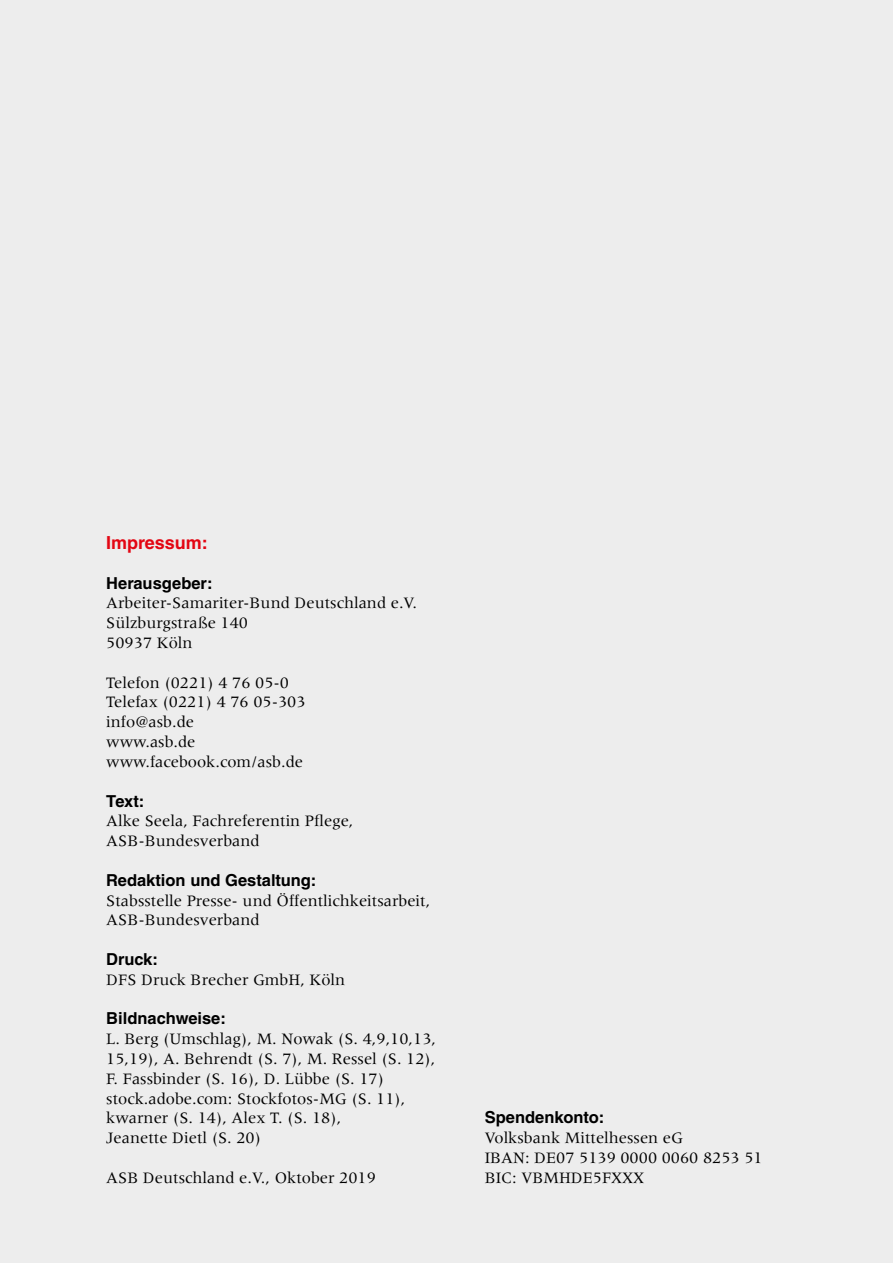
<style>
.page{position:relative;width:893px;height:1263px;background:#ededed}
.page>*{position:absolute;margin:0;border:0;box-sizing:border-box;transform-origin:0 0}
.t1{font:700 18px "Helvetica LT Std";color:#e30613}
.t2{font:16.5px/19.8px "Meridien LT Std";color:#000}
.t3{font:700 16.5px "Helvetica LT Std";color:#000}
</style>
<div class="page">
<p class="t1" style="left:106px;top:532px;width:103px">Impressum:</p>
<p class="t3" style="left:106px;top:573px;width:108px">Herausgeber:</p>
<p class="t2" style="left:106px;top:593px;width:312px">Arbeiter-Samariter-Bund Deutschland e.V.<br>Sülzburgstraße 140<br>50937 Köln</p>
<p class="t2" style="left:106px;top:672px;width:201px">Telefon (0221) 4 76 05-0<br>Telefax (0221) 4 76 05-303 info@asb.de<br>www.asb.de www.facebook.com/asb.de</p>
<p class="t3" style="left:106px;top:791px;width:40px">Text:</p>
<p class="t2" style="left:106px;top:811px;width:249px">Alke Seela, Fachreferentin Pflege,<br>ASB-Bundesverband</p>
<p class="t3" style="left:106px;top:870px;width:212px">Redaktion und Gestaltung:</p>
<p class="t2" style="left:106px;top:890px;width:325px">Stabsstelle Presse- und Öffentlichkeitsarbeit,<br>ASB-Bundesverband</p>
<p class="t3" style="left:106px;top:949px;width:53px">Druck:</p>
<p class="t2" style="left:106px;top:969px;width:240px">DFS Druck Brecher GmbH, Köln</p>
<p class="t3" style="left:106px;top:1008px;width:121px">Bildnachweise:</p>
<p class="t2" style="left:106px;top:1029px;width:331px">L. Berg (Umschlag), M. Nowak (S. 4,9,10,13, 15,19), A. Behrendt (S. 7), M. Ressel (S. 12), F. Fassbinder (S. 16), D. Lübbe (S. 17) stock.adobe.com: Stockfotos-MG (S. 11), kwarner (S. 14), Alex T. (S. 18),<br>Jeanette Dietl (S. 20)</p>
<p class="t2" style="left:106px;top:1167px;width:271px">ASB Deutschland e.V., Oktober 2019</p>
<p class="t3" style="left:485px;top:1107px;width:121px">Spendenkonto:</p>
<p class="t2" style="left:485px;top:1128px;width:279px">Volksbank Mittelhessen eG<br>IBAN: DE07 5139 0000 0060 8253 51<br>BIC: VBMHDE5FXXX</p>
</div>
